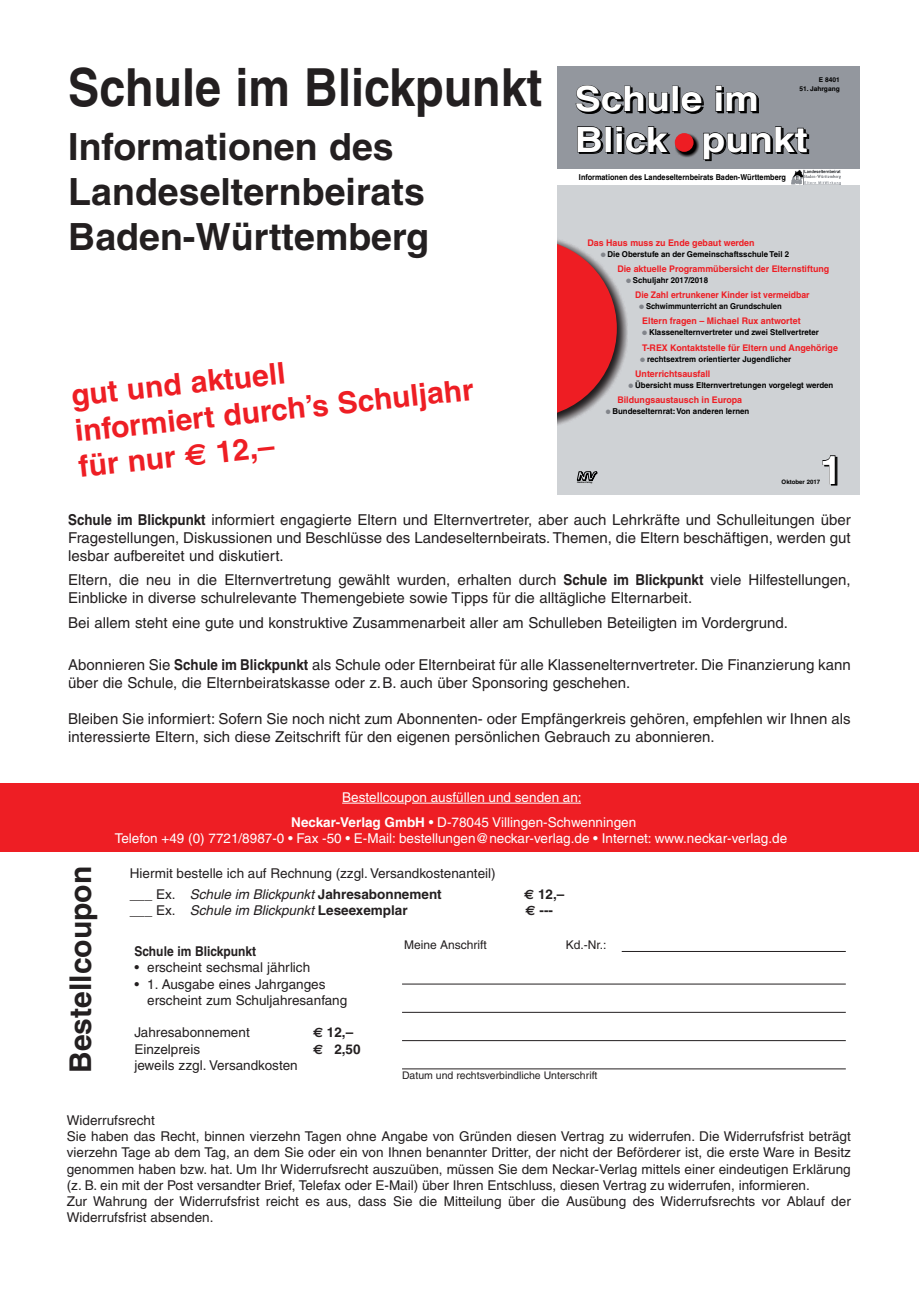
<style>
.page{position:relative;width:919px;height:1289px;background:#fff}
.page>*{position:absolute;margin:0;border:0;box-sizing:border-box;transform-origin:0 0}
.t1{font:700 52.5px "Helvetica";color:#231f20;scale:.89 1}
.t2{font:700 39px "Helvetica";color:#fff}
.t3{font:700 37.5px/45px "Helvetica";color:#231f20}
.t4{font:700 34.8px/40.5px "Helvetica";color:#fff;scale:1.12 1}
.t5{font:700 30px/36px "Helvetica";color:#ee1e24}
.t6{font:700 30px "Helvetica";color:#231f20}
.t7{font:15px/18px "Helvetica";color:#231f20}
.t8{font:13.5px/16.2px "Helvetica";color:#231f20}
.t9{font:13.5px/24.8px "Helvetica";color:#fff;text-align:center}
.t10{font:italic 13.5px "Helvetica";color:#231f20}
.t11{font:700 13.5px "Helvetica";color:#231f20;scale:.89 1}
.t12{font:700 13.5px "Helvetica";color:#231f20}
.t13{font:12px "Helvetica";color:#231f20}
.t14{font:10.5px "Helvetica";color:#231f20}
.t15{font:700 9.15px "Helvetica";color:#ee1d23}
.t16{font:700 9.15px "Helvetica";color:#ee1d23;scale:.94 1}
.t17{font:700 8.1px "Helvetica";color:#000}
.t18{font:700 8.1px "Helvetica";color:#000;scale:.9 1}
.t19{font:700 8.1px "Helvetica";color:#000;scale:.94 1}
.t20{font:700 6.6px "Helvetica";color:#000}
.t21{font:700 6.15px "Helvetica";color:#000}
.t22{font:italic 700 2.25px "Helvetica";color:#000}
.s1{font-weight:700}
.s2{font-style:italic}
.s3{font-style:normal}
.s4{font-weight:700;font-style:normal}
</style>
<div class="page">
<div style="left:557px;top:164px;width:302px;height:330px;background:#cfd2d5"></div>
<div style="left:557px;top:67px;width:302px;height:102px;background:#93979e"></div>
<svg style="left:577px;top:471px;width:20px;height:9px"></svg>
<img style="left:675px;top:133px;width:24px;height:24px">
<div style="left:674px;top:133px;width:19px;height:19px;background:#ee1d23;border-radius:50%"></div>
<div style="left:576px;top:169px;width:212px;height:16px;background:#fff"></div>
<div style="left:674px;top:88px;width:6px;height:25px;border:1px solid #000"></div>
<div style="left:607px;top:128px;width:6px;height:25px;border:1px solid #000"></div>
<svg style="left:576px;top:85px;width:93px;height:29px"></svg>
<div style="left:672px;top:86px;width:6px;height:25px;border:1px solid #000"></div>
<svg style="left:681px;top:92px;width:22px;height:21px"></svg>
<svg style="left:715px;top:86px;width:43px;height:27px"></svg>
<svg style="left:577px;top:127px;width:26px;height:27px"></svg>
<div style="left:605px;top:127px;width:6px;height:25px;border:1px solid #000"></div>
<svg style="left:616px;top:126px;width:54px;height:28px"></svg>
<svg style="left:703px;top:127px;width:105px;height:34px"></svg>
<svg style="left:822px;top:455px;width:15px;height:30px"></svg>
<img style="left:557px;top:286px;width:70px;height:140px">
<div style="left:557px;top:169px;width:21px;height:16px;background:#fff"></div>
<div style="left:787px;top:169px;width:72px;height:16px;background:#fff"></div>
<img style="left:791px;top:170px;width:50px;height:14px">
<div style="left:0;top:782px;width:918px;height:69px;background:#ee1e24"></div>
<hr style="left:342px;top:802px;width:62px;height:1px;background:#fff">
<hr style="left:412px;top:802px;width:169px;height:1px;background:#fff">
<hr style="left:402px;top:1011px;width:443px;height:1px;background:#231f20">
<hr style="left:402px;top:1040px;width:443px;height:1px;background:#231f20">
<hr style="left:402px;top:983px;width:443px;height:1px;background:#231f20">
<hr style="left:402px;top:1068px;width:443px;height:1px;background:#231f20">
<hr style="left:621px;top:951px;width:224px;height:1px;background:#231f20">
<svg style="left:557px;top:240px;width:59px;height:177px"></svg>
<h1 class="t1" style="left:68px;top:55px;width:534px">Schule im Blickpunkt</h1>
<h3 class="t3" style="left:68px;top:123px;width:362px">Informationen des<br>Landeselternbeirats<br>Baden-Württemberg</h3>
<h3 class="t5" style="left:69px;top:377px;width:402px;rotate:-6deg">gut und aktuell<br>informiert durch’s Schuljahr für nur</h3>
<h3 class="t5" style="left:214px;top:434px;width:60px;rotate:-6deg">12,–</h3>
<p class="t20" style="left:818px;top:76px;width:22px">E 8401</p>
<p class="t20" style="left:799px;top:84px;width:42px">51. Jahrgang</p>
<h3 class="t4" style="left:574px;top:78px;width:209px">Schule im<br>Blick punkt</h3>
<p class="t18" style="left:579px;top:172px;width:231px">Informationen des Landeselternbeirats Baden-Württemberg</p>
<p class="t15" style="left:587px;top:237px;width:169px">Das Haus muss zu Ende gebaut werden</p>
<p class="t17" style="left:607px;top:249px;width:183px">Die Oberstufe an der Gemeinschaftsschule Teil 2</p>
<p class="t15" style="left:617px;top:263px;width:213px">Die aktuelle Programmübersicht der Elternstiftung</p>
<p class="t17" style="left:632px;top:275px;width:77px">Schuljahr 2017/2018</p>
<p class="t16" style="left:635px;top:289px;width:187px">Die Zahl ertrunkener Kinder ist vermeidbar</p>
<p class="t19" style="left:646px;top:301px;width:146px">Schwimmunterricht an Grundschulen</p>
<p class="t15" style="left:642px;top:316px;width:160px">Eltern fragen – Michael Rux antwortet</p>
<p class="t17" style="left:649px;top:327px;width:171px">Klassenelternvertreter und zwei Stellvertreter</p>
<p class="t15" style="left:642px;top:342px;width:197px">T-REX Kontaktstelle für Eltern und Angehörige</p>
<p class="t17" style="left:647px;top:354px;width:146px">rechtsextrem orientierter Jugendlicher</p>
<p class="t15" style="left:635px;top:368px;width:77px">Unterrichtsausfall</p>
<p class="t17" style="left:635px;top:380px;width:200px">Übersicht muss Elternvertretungen vorgelegt werden</p>
<p class="t15" style="left:617px;top:394px;width:126px">Bildungsaustausch in Europa</p>
<p class="t17" style="left:612px;top:406px;width:138px">Bundeselternrat: Von anderen lernen</p>
<p class="t22" style="left:577px;top:480px;width:16px">Neckar-Verlag</p>
<h2 class="t2" style="left:820px;top:446px;width:23px">1</h2>
<p class="t21" style="left:781px;top:477px;width:40px">Oktober 2017</p>
<p class="t7" style="left:68px;top:510px;width:783px;text-align:justify"><span class="s1">Schule im Blickpunkt</span> informiert engagierte Eltern und Elternvertreter, aber auch Lehrkräfte und Schul leit ung en über Fragestellungen, Diskussionen und Beschlüsse des Landeselternbeirats. Themen, die Eltern beschäftigen, werden gut lesbar aufbereitet und diskutiert.</p>
<p class="t7" style="left:68px;top:571px;width:783px">Eltern, die neu in die Elternvertretung gewählt wurden, erhalten durch <span class="s1">Schule im Blickpunkt</span> viele Hilfe stellungen,<br>Einblicke in diverse schulrelevante Themengebiete sowie Tipps für die alltägliche Elternarbeit.</p>
<p class="t7" style="left:68px;top:613px;width:721px">Bei allem steht eine gute und konstruktive Zusammenarbeit aller am Schulleben Beteiligten im Vordergrund.</p>
<p class="t7" style="left:68px;top:655px;width:783px">Abonnieren Sie <span class="s1">Schule im Blickpunkt</span> als Schule oder Elternbeirat für alle Klassenelternvertreter. Die Finanzierung kann über die Schule, die Elternbeiratskasse oder z.B. auch über Sponsoring geschehen.</p>
<p class="t7" style="left:68px;top:709px;width:783px">Bleiben Sie informiert: Sofern Sie noch nicht zum Abonnenten- oder Empfängerkreis gehören, empfehlen wir Ihnen als interessierte Eltern, sich diese Zeitschrift für den eigenen persönlichen Gebrauch zu abonnieren.</p>
<h3 class="t6" style="left:62px;top:1072px;width:208px;rotate:-90deg">Bestellcoupon</h3>
<p class="t9" style="left:291px;top:784px;width:346px">Bestellcoupon ausfüllen und senden an:<br><span class="s1">Neckar-Verlag GmbH</span> • D-78045 Villingen-Schwenningen</p>
<p class="t9" style="left:115px;top:825px;width:673px">Telefon +49 (0) 7721/8987-0 • Fax -50 • E-Mail: bestellungen@neckar-verlag.de • Internet: www.neckar-verlag.de</p>
<p class="t8" style="left:130px;top:863px;width:367px;line-height:20.4px">Hiermit bestelle ich auf Rechnung (zzgl. Versandkostenanteil) ___ Ex. <span class="s2">Schule im Blickpunkt</span> <span class="s1">Jahresabonnement</span></p>
<p class="t12" style="left:538px;top:885px;width:28px">12,–</p>
<p class="t10" style="left:130px;top:902px;width:279px"><span class="s3">___ Ex.</span> Schule im Blickpunkt <span class="s4">Leseexemplar</span></p>
<p class="t12" style="left:539px;top:902px;width:15px">---</p>
<p class="t11" style="left:134px;top:943px;width:138px">Schule im Blickpunkt</p>
<p class="t8" style="left:134px;top:959px;width:177px">• erscheint sechsmal jährlich</p>
<p class="t8" style="left:147px;top:975px;width:201px;text-indent:-13px">• 1. Ausgabe eines Jahrganges<br>er scheint zum Schuljahresanfang</p>
<p class="t8" style="left:134px;top:1024px;width:117px">Jahresabonnement</p>
<p class="t12" style="left:327px;top:1024px;width:28px">12,–</p>
<p class="t8" style="left:134px;top:1040px;width:67px">Einzelpreis</p>
<p class="t12" style="left:334px;top:1040px;width:28px">2,50</p>
<p class="t8" style="left:134px;top:1056px;width:165px">jeweils zzgl. Versandkosten</p>
<p class="t13" style="left:404px;top:937px;width:84px">Meine Anschrift</p>
<p class="t13" style="left:565px;top:937px;width:42px">Kd.-Nr.:</p>
<p class="t14" style="left:402px;top:1069px;width:197px">Datum und rechtsverbindliche Unterschrift</p>
<p class="t8" style="left:67px;top:1112px;width:785px">Widerrufsrecht<br>Sie haben das Recht, binnen vierzehn Tagen ohne Angabe von Gründen diesen Vertrag zu widerrufen. Die Widerrufsfrist beträgt vierzehn Tage ab dem Tag, an dem Sie oder ein von Ihnen benannter Dritter, der nicht der Beförderer ist, die erste Ware in Besitz genommen haben bzw. hat. Um Ihr Widerrufsrecht auszuüben, müssen Sie dem Neckar-Verlag mittels einer eindeutigen Erklärung (z. B. ein mit der Post versandter Brief, Telefax oder E-Mail) über Ihren Entschluss, diesen Vertrag zu widerrufen, informieren.<br>Zur Wahrung der Widerrufsfrist reicht es aus, dass Sie die Mitteilung über die Ausübung des Widerrufsrechts vor Ablauf der Widerrufsfrist absenden.</p>
</div>
